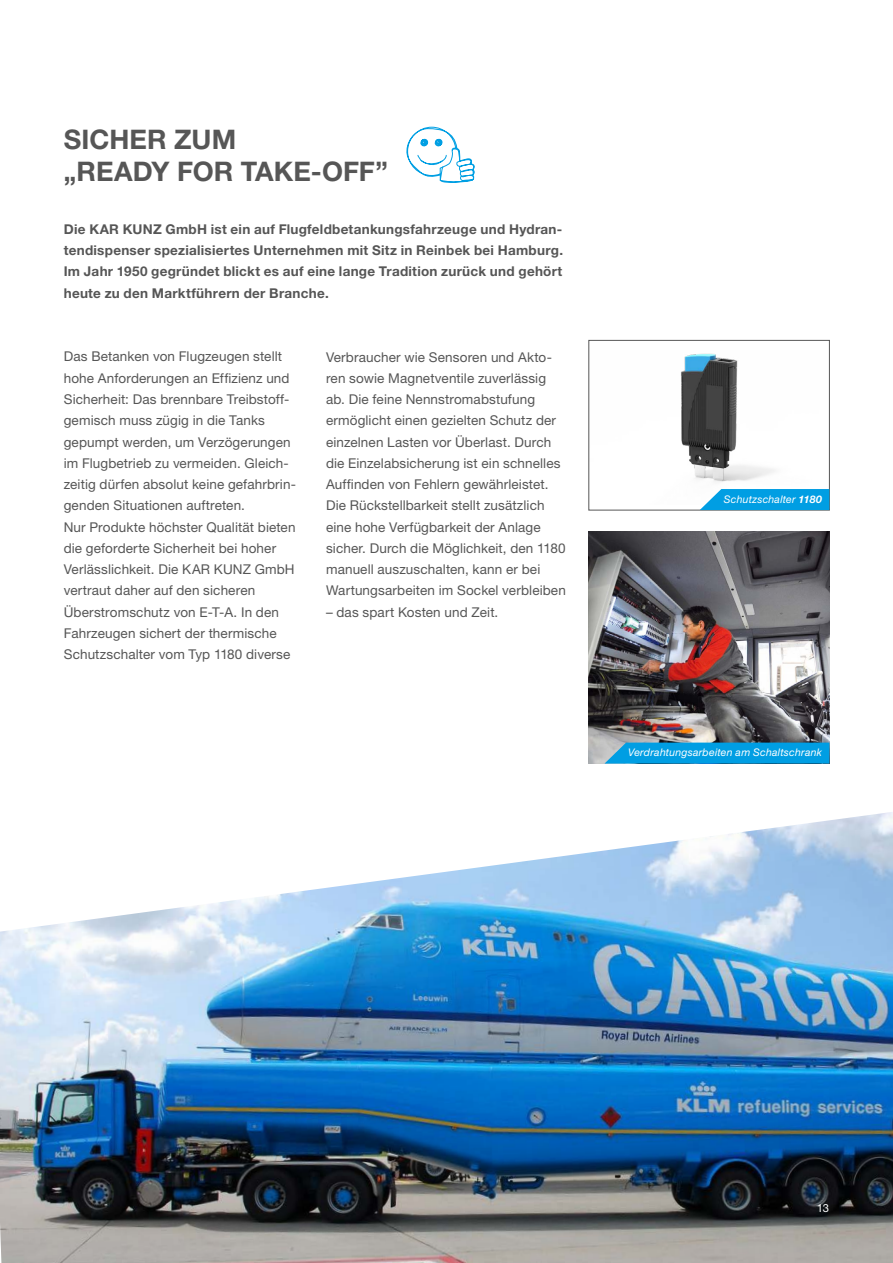
<style>
.page{position:relative;width:893px;height:1263px;background:#fff}
.page>*{position:absolute;margin:0;border:0;box-sizing:border-box;transform-origin:0 0}
.t1{font:700 27px/32.4px "Helvetica Neue LT";color:#565656}
.t2{font:13.5px/21.3px "Helvetica Neue LT";letter-spacing:.01em;color:#565656}
.t3{font:700 13.5px/21.3px "Helvetica Neue LT";letter-spacing:.02em;color:#565656;text-align:justify}
.t4{font:11.25px "Helvetica Neue LT";color:#fff}
.t5{font:italic 10.5px "Helvetica Neue LT";letter-spacing:.025em;color:#fff}
.s1{font-weight:700}
</style>
<div class="page">
<img style="left:681px;top:353px;width:94px;height:129px">
<div style="left:589px;top:340px;width:241px;height:170px;border:1px solid #565656"></div>
<img style="left:1px;top:812px;width:892px;height:451px">
<svg style="left:700px;top:489px;width:129px;height:21px;background:#15a5e5"></svg>
<img style="left:588px;top:531px;width:241px;height:232px">
<svg style="left:406px;top:127px;width:69px;height:56px"></svg>
<svg style="left:604px;top:743px;width:225px;height:21px;background:#0a9ede"></svg>
<img style="left:0;top:931px;width:1px;height:316px">
<h1 class="t1" style="left:64px;top:122px;width:326px">SICHER ZUM<br>„READY FOR TAKE-OFF”</h1>
<p class="t3" style="left:64px;top:218px;width:501px">Die KAR KUNZ GmbH ist ein auf Flugfeldbetankungsfahrzeuge und Hydran&shy;tendispenser spezialisiertes Unternehmen mit Sitz in Reinbek bei Hamburg.<br>Im Jahr 1950 gegründet blickt es auf eine lange Tradition zurück und gehört heute zu den Marktführern der Branche.</p>
<p class="t2" style="left:64px;top:346px;width:234px">Das Betanken von Flugzeugen stellt hohe Anforderungen an Effizienz und Sicherheit: Das brennbare Treibstoff&shy;gemisch muss zügig in die Tanks gepumpt werden, um Verzögerungen im Flugbetrieb zu vermeiden. Gleich&shy;zeitig dürfen absolut keine gefahrbrin&shy;genden Situationen auftreten.<br>Nur Produkte höchster Qualität bieten die geforderte Sicherheit bei hoher Verlässlichkeit. Die KAR KUNZ GmbH vertraut daher auf den sicheren Überstromschutz von E-T-A. In den Fahrzeugen sichert der thermische Schutzschalter vom Typ 1180 diverse</p>
<p class="t2" style="left:326px;top:346px;width:241px">Verbraucher wie Sensoren und Akto&shy;ren sowie Magnetventile zuverlässig ab. Die feine Nennstromabstufung ermöglicht einen gezielten Schutz der einzelnen Lasten vor Überlast. Durch die Einzelabsicherung ist ein schnelles Auffinden von Fehlern gewährleistet.<br>Die Rückstellbarkeit stellt zusätzlich eine hohe Verfügbarkeit der Anlage sicher. Durch die Möglichkeit, den 1180 manuell auszuschalten, kann er bei Wartungsarbeiten im Sockel verbleiben</p>
<p class="t2" style="left:326px;top:601px;width:174px">– das spart Kosten und Zeit.</p>
<p class="t5" style="left:724px;top:493px;width:100px">Schutzschalter <span class="s1">1180</span></p>
<p class="t5" style="left:628px;top:746px;width:195px">Verdrahtungsarbeiten am Schaltschrank</p>
<p class="t4" style="left:817px;top:1201px;width:14px">13</p>
</div>
